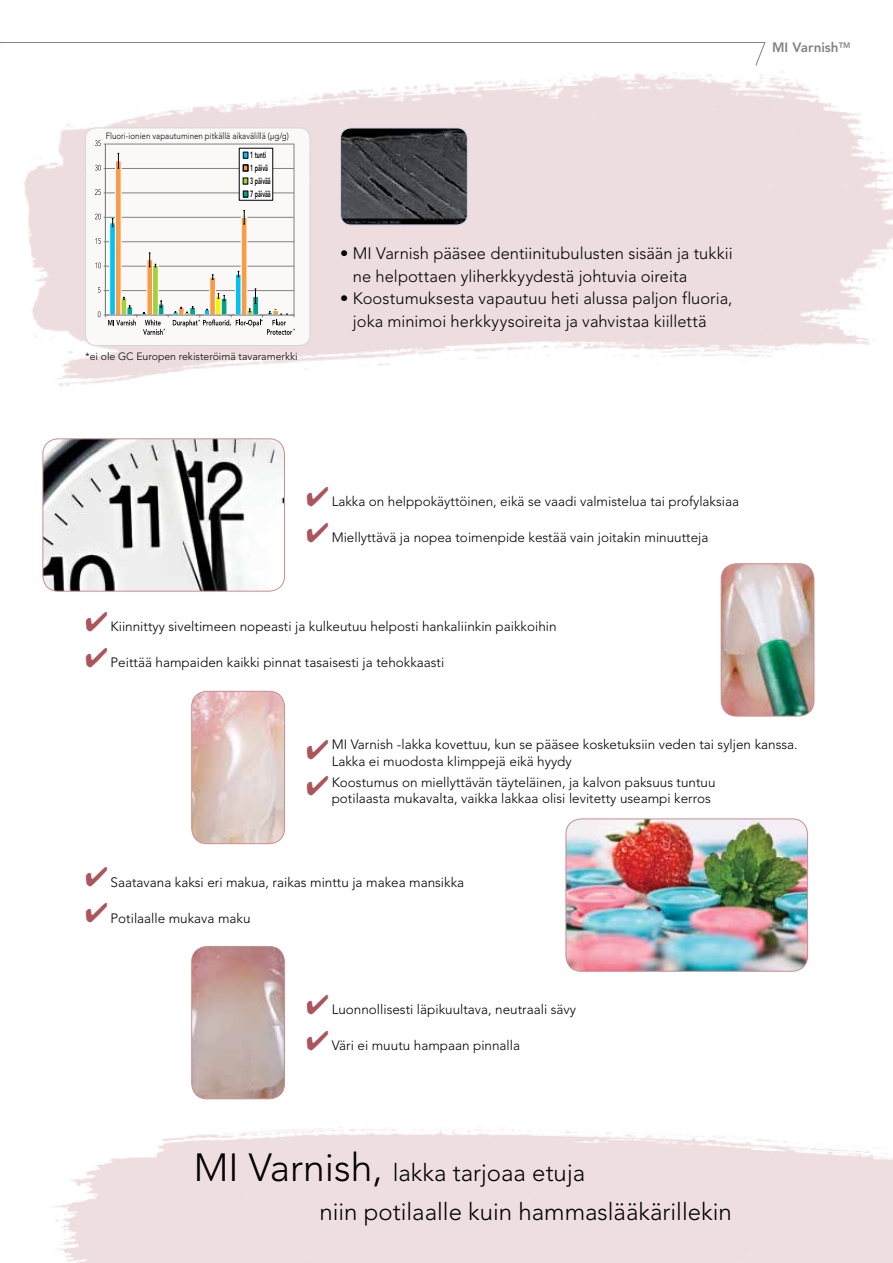
<style>
.page{position:relative;width:893px;height:1263px;background:#fff}
.page>*{position:absolute;margin:0;border:0;box-sizing:border-box;transform-origin:0 0}
.t1{font:300 24px/39px "Avenir LT Std";color:#000}
.t2{font:300 16.5px/22.5px "Avenir LT Std";letter-spacing:.005em;color:#000}
.t3{font:300 13.5px/16.5px "Avenir LT Std";color:#000}
.t4{font:800 13.5px "Avenir LT Std";color:#808285}
.t5{font:300 10.5px "Avenir LT Std";color:#000}
.t6{font:300 9px "Avenir LT Std";letter-spacing:.005em;color:#000;scale:.88 1}
.t7{font:800 9px/12.9px "Avenir LT Std";color:#000;scale:.59 1}
.s1{font-size:39px}
</style>
<div class="page">
<img style="left:23px;top:155px;width:20px;height:30px">
<svg style="left:0;top:42px;width:766px;height:24px"></svg>
<img style="left:721px;top:564px;width:93px;height:152px">
<div style="left:721px;top:563px;width:93px;height:153px;border:1px solid #c88e8e;border-radius:15px"></div>
<img style="left:192px;top:691px;width:93px;height:153px">
<div style="left:191px;top:691px;width:94px;height:153px;border:1px solid #c88e8e;border-radius:15px"></div>
<img style="left:566px;top:819px;width:241px;height:152px">
<div style="left:566px;top:818px;width:242px;height:153px;border:1px solid #c88e8e;border-radius:15px"></div>
<img style="left:192px;top:946px;width:93px;height:153px">
<div style="left:191px;top:946px;width:94px;height:153px;border:1px solid #c88e8e;border-radius:15px"></div>
<img style="left:341px;top:128px;width:126px;height:97px">
<div style="left:340px;top:128px;width:128px;height:97px;border:1px solid #cdd1ea;border-radius:11px"></div>
<img style="left:43px;top:439px;width:242px;height:152px">
<div style="left:43px;top:438px;width:242px;height:153px;border:1px solid #c88e8e;border-radius:15px"></div>
<div style="left:85px;top:128px;width:225px;height:217px;background:#fbf8f8;border-radius:11px"></div>
<div style="left:85px;top:128px;width:225px;height:218px;border:1px solid #d1d3d4;border-radius:11px"></div>
<hr style="left:105px;top:168px;width:189px;height:1px;background:#808285">
<hr style="left:105px;top:193px;width:189px;height:1px;background:#808285">
<hr style="left:105px;top:217px;width:189px;height:1px;background:#808285">
<hr style="left:105px;top:241px;width:189px;height:1px;background:#808285">
<hr style="left:105px;top:266px;width:189px;height:1px;background:#808285">
<div style="left:105px;top:144px;width:189px;height:171px;border:1px solid #808285"></div>
<div style="left:109px;top:223px;width:7px;height:92px;background:#00c2f4;border:1px solid #fff"></div>
<svg style="left:236px;top:274px;width:5px;height:13px"></svg>
<svg style="left:115px;top:161px;width:6px;height:126px"></svg>
<svg style="left:147px;top:260px;width:5px;height:27px"></svg>
<div style="left:209px;top:277px;width:7px;height:38px;background:#f89c47;border:1px solid #fff"></div>
<svg style="left:241px;top:217px;width:6px;height:70px"></svg>
<div style="left:152px;top:265px;width:7px;height:50px;background:#a9cf38;border:1px solid #fff"></div>
<svg style="left:118px;top:153px;width:1px;height:16px"></svg>
<svg style="left:243px;top:210px;width:2px;height:15px"></svg>
<svg style="left:149px;top:253px;width:7px;height:15px"></svg>
<div style="left:239px;top:148px;width:34px;height:53px;background:#fff"></div>
<svg style="left:243px;top:152px;width:5px;height:6px"></svg>
<svg style="left:243px;top:165px;width:5px;height:6px"></svg>
<svg style="left:243px;top:178px;width:5px;height:6px"></svg>
<svg style="left:243px;top:191px;width:5px;height:6px"></svg>
<hr style="left:105px;top:144px;width:1px;height:171px;background:#808285">
<svg style="left:95px;top:140px;width:10px;height:6px"></svg>
<svg style="left:95px;top:165px;width:10px;height:6px"></svg>
<svg style="left:95px;top:189px;width:10px;height:6px"></svg>
<svg style="left:95px;top:214px;width:10px;height:5px"></svg>
<svg style="left:95px;top:238px;width:10px;height:6px"></svg>
<svg style="left:95px;top:262px;width:10px;height:6px"></svg>
<svg style="left:98px;top:287px;width:197px;height:48px"></svg>
<p class="t6" style="left:106px;top:131px;width:210px">Fluori-ionien vapautuminen pitkällä aikavälillä (µg/g)</p>
<p class="t7" style="left:250px;top:149px;width:36px">1 tunti<br>1 päivä<br>3 päivää<br>7 päivää</p>
<p class="t5" style="left:85px;top:350px;width:214px">*ei ole GC Europen rekisteröimä tavaramerkki</p>
<p class="t4" style="left:772px;top:40px;width:80px">MI Varnish<sup>TM</sup></p>
<p class="t2" style="left:353px;top:242px;width:381px;text-indent:-13px">• MI Varnish pääsee dentiinitubulusten sisään ja tukkii ne helpottaen yliherkkyydestä johtuvia oireita</p>
<p class="t2" style="left:353px;top:287px;width:381px;text-indent:-13px">• Koostumuksesta vapautuu heti alussa paljon fluoria, joka minimoi herkkyysoireita ja vahvistaa kiillettä</p>
<p class="t3" style="left:332px;top:494px;width:409px">Lakka on helppokäyttöinen, eikä se vaadi valmistelua tai profylaksiaa</p>
<p class="t3" style="left:332px;top:530px;width:378px">Miellyttävä ja nopea toimenpide kestää vain joitakin minuutteja</p>
<p class="t3" style="left:111px;top:618px;width:448px">Kiinnittyy siveltimeen nopeasti ja kulkeutuu helposti hankaliinkin paikkoihin</p>
<p class="t3" style="left:111px;top:654px;width:335px">Peittää hampaiden kaikki pinnat tasaisesti ja tehokkaasti</p>
<p class="t3" style="left:332px;top:736px;width:467px">MI Varnish -lakka kovettuu, kun se pääsee kosketuksiin veden tai syljen kanssa.<br>Lakka ei muodosta klimppejä eikä hyydy</p>
<p class="t3" style="left:332px;top:774px;width:385px">Koostumus on miellyttävän täyteläinen, ja kalvon paksuus tuntuu potilaasta mukavalta, vaikka lakkaa olisi levitetty useampi kerros</p>
<p class="t3" style="left:111px;top:874px;width:355px">Saatavana kaksi eri makua, raikas minttu ja makea mansikka</p>
<p class="t3" style="left:111px;top:910px;width:142px">Potilaalle mukava maku</p>
<p class="t3" style="left:332px;top:1001px;width:246px">Luonnollisesti läpikuultava, neutraali sävy</p>
<p class="t3" style="left:332px;top:1037px;width:190px">Väri ei muutu hampaan pinnalla</p>
<h1 class="t1" style="left:319px;top:1154px;width:414px;text-indent:-125px"><span class="s1">MI Varnish,</span> lakka tarjoaa etuja<br>niin potilaalle kuin hammaslääkärillekin</h1>
</div>
